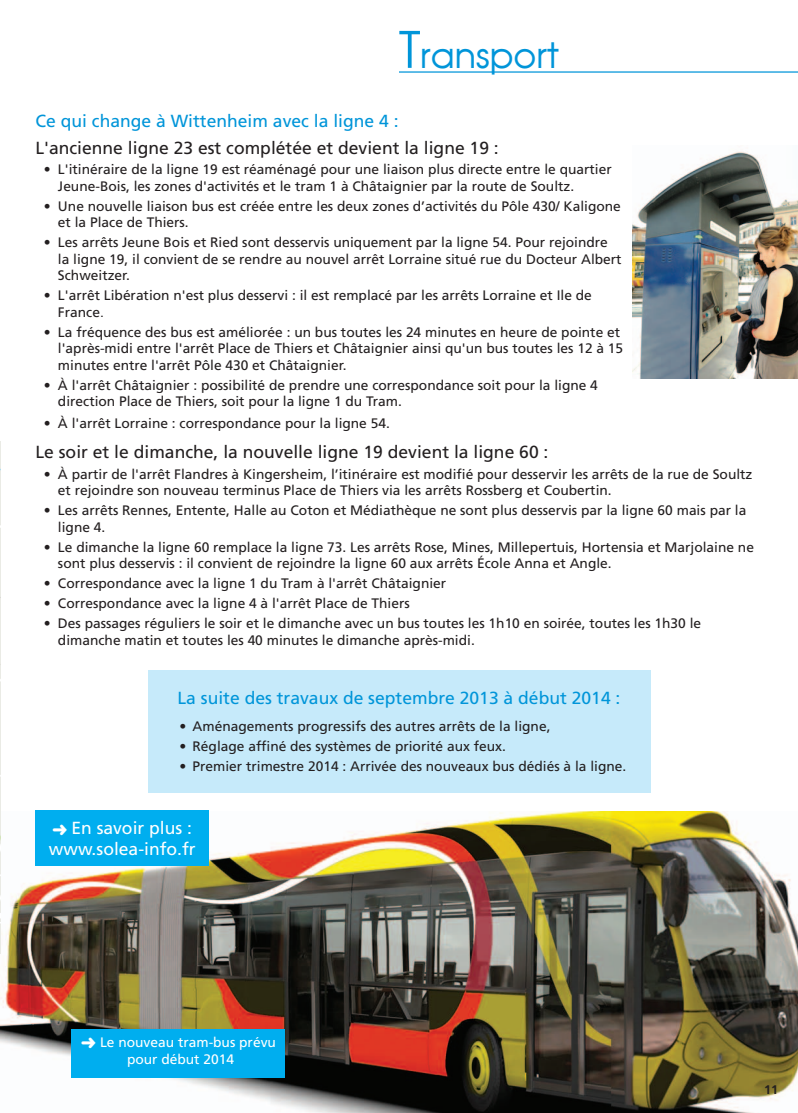
<style>
.page{position:relative;width:798px;height:1113px;background:#fff}
.page>*{position:absolute;margin:0;border:0;box-sizing:border-box;transform-origin:0 0}
.t1{font:35px "Moderne";color:#0095d9}
.t2{font:17.5px "Frutiger LT Std";color:#231f20}
.t3{font:17.5px "Frutiger LT Std";color:#0095d9}
.t4{font:17.5px/21px "Frutiger LT Std";color:#fff;text-align:right}
.t5{font:13.75px/16.5px "Frutiger LT Std";color:#231f20}
.t6{font:13.75px/16.5px "Frutiger LT Std";color:#fff}
.t7{font:700 12.5px "Frutiger LT Std";color:#231f20}
.s1{font-size:50px}
.s2{font-family:"Arial"}
</style>
<div class="page">
<img style="left:0;top:812px;width:797px;height:301px">
<div style="left:71px;top:1029px;width:214px;height:48px;background:#00aeef"></div>
<hr style="left:399px;top:71px;width:398px;height:2px;background:#0095d9">
<img style="left:632px;top:151px;width:165px;height:227px">
<img style="left:0;top:442px;width:1px;height:511px">
<div style="left:35px;top:810px;width:174px;height:56px;background:#00aeef"></div>
<div style="left:147px;top:669px;width:503px;height:123px;background:#c6eafa"></div>
<h1 class="t1" style="left:399px;top:33px;width:161px"><span class="s1">T</span>ransport</h1>
<p class="t3" style="left:35px;top:110px;width:364px">Ce qui change à Wittenheim avec la ligne 4 :</p>
<p class="t2" style="left:35px;top:138px;width:464px">L'ancienne ligne 23 est complétée et devient la ligne 19 :</p>
<p class="t5" style="left:58px;top:161px;width:555px;text-indent:-14px">• L'itinéraire de la ligne 19 est réaménagé pour une liaison plus directe entre le quartier<br>Jeune-Bois, les zones d'activités et le tram 1 à Châtaignier par la route de Soultz.</p>
<p class="t5" style="left:58px;top:198px;width:564px;text-indent:-14px">• Une nouvelle liaison bus est créée entre les deux zones d’activités du Pôle 430/ Kaligone et la Place de Thiers.</p>
<p class="t5" style="left:58px;top:234px;width:565px;text-indent:-14px">• Les arrêts Jeune Bois et Ried sont desservis uniquement par la ligne 54. Pour rejoindre la ligne 19, il convient de se rendre au nouvel arrêt Lorraine situé rue du Docteur Albert<br>Schweitzer.</p>
<p class="t5" style="left:58px;top:287px;width:535px;text-indent:-14px">• L'arrêt Libération n'est plus desservi : il est remplacé par les arrêts Lorraine et Ile de<br>France<span class="s2">.</span></p>
<p class="t5" style="left:58px;top:324px;width:566px;text-indent:-14px">• La fréquence des bus est améliorée : un bus toutes les 24 minutes en heure de pointe et l'après-midi entre l'arrêt Place de Thiers et Châtaignier ainsi qu'un bus toutes les 12 à 15 minutes entre l'arrêt Pôle 430 et Châtaignier.</p>
<p class="t5" style="left:58px;top:377px;width:541px;text-indent:-14px">• À l'arrêt Châtaignier : possibilité de prendre une correspondance soit pour la ligne 4 direction Place de Thiers, soit pour la ligne 1 du Tram.</p>
<p class="t5" style="left:44px;top:415px;width:347px">• À l'arrêt Lorraine : correspondance pour la ligne 54.</p>
<p class="t2" style="left:35px;top:442px;width:514px">Le soir et le dimanche, la nouvelle ligne 19 devient la ligne 60 :</p>
<p class="t5" style="left:58px;top:465px;width:695px;text-indent:-14px">• À partir de l'arrêt Flandres à Kingersheim, l’itinéraire est modifié pour desservir les arrêts de la rue de Soultz et rejoindre son nouveau terminus Place de Thiers via les arrêts Rossberg et Coubertin.</p>
<p class="t5" style="left:58px;top:502px;width:689px;text-indent:-14px">• Les arrêts Rennes, Entente, Halle au Coton et Médiathèque ne sont plus desservis par la ligne 60 mais par la ligne 4.</p>
<p class="t5" style="left:58px;top:539px;width:697px;text-indent:-14px">• Le dimanche la ligne 60 remplace la ligne 73. Les arrêts Rose, Mines, Millepertuis, Hortensia et Marjolaine ne sont plus desservis : il convient de rejoindre la ligne 60 aux arrêts École Anna et Angle.</p>
<p class="t5" style="left:44px;top:575px;width:404px">• Correspondance avec la ligne 1 du Tram à l'arrêt Châtaignier</p>
<p class="t5" style="left:44px;top:595px;width:367px">• Correspondance avec la ligne 4 à l'arrêt Place de Thiers</p>
<p class="t5" style="left:58px;top:615px;width:644px;text-indent:-14px">• Des passages réguliers le soir et le dimanche avec un bus toutes les 1h10 en soirée, toutes les 1h30 le dimanche matin et toutes les 40 minutes le dimanche après-midi.</p>
<p class="t3" style="left:177px;top:687px;width:444px">La suite des travaux de septembre 2013 à début 2014 :</p>
<p class="t5" style="left:179px;top:718px;width:372px">• Aménagements progressifs des autres arrêts de la ligne,</p>
<p class="t5" style="left:179px;top:738px;width:328px">• Réglage affiné des systèmes de priorité aux feux.</p>
<p class="t5" style="left:179px;top:758px;width:448px">• Premier trimestre 2014 : Arrivée des nouveaux bus dédiés à la ligne.</p>
<p class="t4" style="left:49px;top:818px;width:148px">En savoir plus : www.solea-info.fr</p>
<p class="t6" style="left:127px;top:1034px;width:150px;text-indent:-27px">Le nouveau tram-bus prévu pour début 2014</p>
<p class="t7" style="left:764px;top:1082px;width:15px">11</p>
</div>
